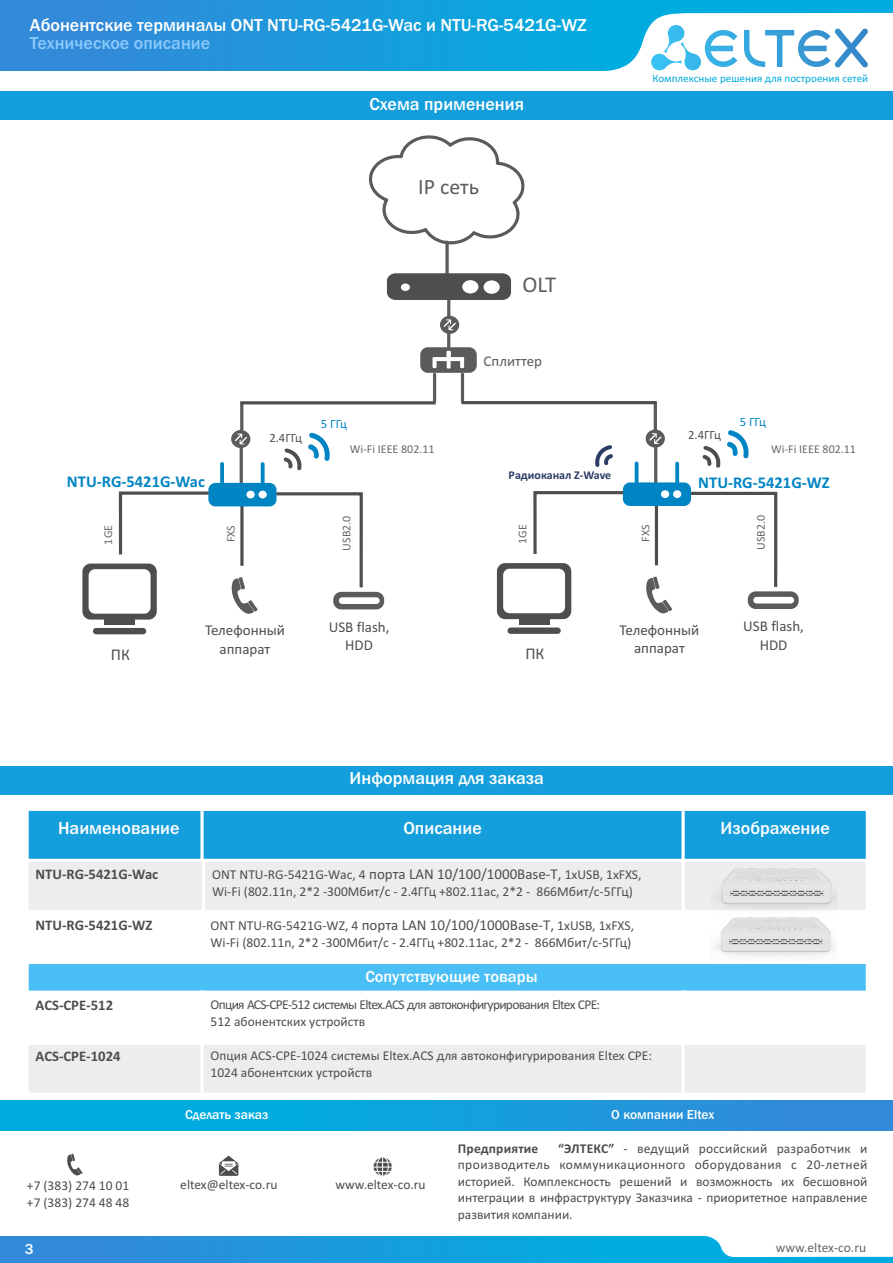
<style>
.page{position:relative;width:893px;height:1263px;background:#fff}
.page>*{position:absolute;margin:0;border:0;box-sizing:border-box;transform-origin:0 0}
.t1{font:22.65px "Calibri";color:#5b5b5c}
.t2{font:21.9px "Calibri";color:#5b5b5c}
.t3{font:500 18px "Franklin Gothic";color:#fff}
.t4{font:500 18px "Franklin Gothic";color:#8ac9fc}
.t5{font:700 16.5px "Calibri";color:#0085c4}
.t6{font:500 16.5px "Franklin Gothic";color:#fff}
.t7{font:16.35px "Calibri";color:#4e4e4d}
.t8{font:15px/18.3px "Calibri";color:#4e4e4d;text-align:center}
.t9{font:15px "Calibri";color:#5b5b5c}
.t10{font:500 15px "Franklin Gothic";color:#fff}
.t11{font:700 14.7px "Calibri";color:#4e4e4d}
.t12{font:13.65px/17px "Calibri";color:#4e4e4d}
.t13{font:13.5px/16.5px "Calibri";color:#4d4d4d;text-align:justify}
.t14{font:13.5px/16.5px "Calibri";color:#4e4e4d}
.t15{font:13.5px/16.5px "Calibri";letter-spacing:-.055em;color:#4e4e4d}
.t16{font:500 13.5px "Franklin Gothic";color:#fff}
.t17{font:13.5px "Calibri";color:#666}
.t18{font:700 13.5px "Calibri";letter-spacing:.015em;color:#4d4d4d}
.t19{font:12.6px "Calibri";color:#4e4e4d}
.t20{font:12.6px "Calibri";letter-spacing:-.035em;color:#0085c4}
.t21{font:12px "Calibri";color:#686868}
.t22{font:700 12px "Calibri";color:#2b3b63}
.t23{font:11.1px "Calibri";color:#00abde}
.s1{font-size:15px}
.s2{font-weight:700}
</style>
<div class="page">
<div style="left:0;top:91px;width:893px;height:29px;background:#149edb"></div>
<div style="left:0;top:1236px;width:893px;height:27px;background:linear-gradient(to right,#3489d9,#00b4e0)"></div>
<svg style="left:703px;top:1236px;width:190px;height:21px"></svg>
<div style="left:0;top:0;width:893px;height:71px;background:linear-gradient(to right,#3489d9,#00b4e0)"></div>
<svg style="left:589px;top:13px;width:304px;height:58px"></svg>
<div style="left:105px;top:619px;width:30px;height:6px;background:#4e4e4d"></div>
<div style="left:93px;top:628px;width:53px;height:6px;background:#4e4e4d;border-radius:3px"></div>
<div style="left:27px;top:809px;width:175px;height:51px;background:#149edb"></div>
<div style="left:202px;top:809px;width:481px;height:51px;background:#149edb"></div>
<div style="left:683px;top:809px;width:184px;height:51px;background:#149edb"></div>
<div style="left:27px;top:860px;width:177px;height:51px;background:#eceded"></div>
<div style="left:204px;top:860px;width:479px;height:51px;background:#eceded"></div>
<div style="left:683px;top:860px;width:184px;height:51px;background:#eceded"></div>
<div style="left:27px;top:962px;width:840px;height:30px;background:#4abff5"></div>
<div style="left:27px;top:1043px;width:175px;height:51px;background:#eceded"></div>
<div style="left:202px;top:1043px;width:481px;height:51px;background:#eceded"></div>
<div style="left:683px;top:1043px;width:184px;height:51px;background:#eceded"></div>
<hr style="left:26px;top:808px;width:3px;height:288px;background:#fff">
<hr style="left:200px;top:990px;width:4px;height:106px;background:#fff">
<svg style="left:200px;top:811px;width:4px;height:48px"></svg>
<hr style="left:202px;top:859px;width:3px;height:54px;background:#fff">
<hr style="left:681px;top:859px;width:4px;height:54px;background:#fff">
<hr style="left:681px;top:990px;width:4px;height:106px;background:#fff">
<svg style="left:681px;top:811px;width:4px;height:48px"></svg>
<hr style="left:866px;top:808px;width:3px;height:288px;background:#fff">
<hr style="left:26px;top:1093px;width:843px;height:3px;background:#fff">
<hr style="left:26px;top:1042px;width:843px;height:3px;background:#fff">
<svg style="left:28px;top:990px;width:838px;height:2px;background:#c6ebfb"></svg>
<hr style="left:26px;top:961px;width:843px;height:3px;background:#fff">
<hr style="left:26px;top:910px;width:843px;height:3px;background:#fff">
<hr style="left:26px;top:859px;width:843px;height:3px;background:#fff">
<hr style="left:26px;top:808px;width:843px;height:3px;background:#fff">
<div style="left:0;top:1100px;width:893px;height:30px;background:linear-gradient(to right,#00b4e0,#3489d9)"></div>
<svg style="left:219px;top:1155px;width:19px;height:21px"></svg>
<div style="left:373px;top:1156px;width:20px;height:21px;background:#fafafa;border:1px solid #fff;border-radius:50%"></div>
<div style="left:376px;top:1156px;width:13px;height:20px;background:#fefefe;border:1px solid #fff;border-radius:50%"></div>
<svg style="left:373px;top:1157px;width:19px;height:19px"></svg>
<svg style="left:67px;top:1154px;width:16px;height:22px"></svg>
<img style="left:715px;top:917px;width:121px;height:40px">
<div style="left:0;top:766px;width:893px;height:29px;background:#149edb"></div>
<img style="left:712px;top:858px;width:125px;height:50px">
<div style="left:519px;top:619px;width:30px;height:5px;background:#4e4e4d"></div>
<div style="left:507px;top:627px;width:54px;height:7px;background:#4e4e4d;border-radius:3px"></div>
<svg style="left:82px;top:135px;width:717px;height:485px"></svg>
<h3 class="t3" style="left:30px;top:19px;width:558px">Абонентские терминалы ONT NTU-RG-5421G-Wac и NTU-RG-5421G-WZ</h3>
<h3 class="t4" style="left:30px;top:36px;width:182px">Техническое описание</h3>
<h3 class="t3" style="left:369px;top:97px;width:156px">Схема применения</h3>
<h2 class="t2" style="left:418px;top:178px;width:62px">IP сеть</h2>
<h1 class="t1" style="left:522px;top:275px;width:35px">OLT</h1>
<p class="t5" style="left:67px;top:475px;width:140px">NTU-RG-5421G-Wac</p>
<p class="t19" style="left:269px;top:432px;width:34px">2.4ГГц</p>
<p class="t20" style="left:321px;top:419px;width:28px">5 ГГц</p>
<p class="t21" style="left:350px;top:444px;width:86px">Wi-Fi IEEE 802.11</p>
<p class="t9" style="left:484px;top:355px;width:60px">Сплиттер</p>
<p class="t22" style="left:509px;top:470px;width:104px">Радиоканал Z-Wave</p>
<p class="t23" style="left:652px;top:73px;width:217px">Комплексные решения для построения сетей</p>
<p class="t19" style="left:688px;top:430px;width:34px">2.4ГГц</p>
<p class="t20" style="left:740px;top:416px;width:28px">5 ГГц</p>
<p class="t21" style="left:771px;top:444px;width:86px">Wi-Fi IEEE 802.11</p>
<p class="t5" style="left:698px;top:475px;width:133px">NTU-RG-5421G-WZ</p>
<p class="t21" style="left:103px;top:544px;width:21px;rotate:-90deg">1GE</p>
<p class="t21" style="left:226px;top:542px;width:19px;rotate:-90deg">FXS</p>
<p class="t21" style="left:341px;top:551px;width:36px;rotate:-90deg">USB2.0</p>
<p class="t21" style="left:518px;top:544px;width:21px;rotate:-90deg">1GE</p>
<p class="t21" style="left:640px;top:542px;width:19px;rotate:-90deg">FXS</p>
<p class="t21" style="left:756px;top:550px;width:36px;rotate:-90deg">USB2.0</p>
<p class="t7" style="left:111px;top:647px;width:21px">ПК</p>
<p class="t8" style="left:205px;top:623px;width:81px">Телефонный аппарат</p>
<p class="t8" style="left:329px;top:619px;width:62px">USB flash,<br>HDD</p>
<p class="t7" style="left:525px;top:647px;width:21px">ПК</p>
<p class="t8" style="left:620px;top:622px;width:81px">Телефонный аппарат</p>
<p class="t8" style="left:743px;top:618px;width:62px">USB flash,<br>HDD</p>
<h3 class="t3" style="left:350px;top:772px;width:196px">Информация для заказа</h3>
<h3 class="t3" style="left:58px;top:822px;width:123px">Наименование</h3>
<h3 class="t3" style="left:403px;top:822px;width:80px">Описание</h3>
<h3 class="t3" style="left:721px;top:822px;width:111px">Изображение</h3>
<p class="t11" style="left:36px;top:867px;width:124px">NTU-RG-5421G-Wac</p>
<p class="t12" style="left:212px;top:867px;width:431px">ONT NTU-RG-5421G-Wac, 4 <span class="s1">порта LAN 10/100/1000Base-T,</span> 1xUSB, xFXS,<br>Wi-Fi (802.11n, 2*2 -300Мбит/с - 2.4ГГц +802.11ac, 2*2 - 866Мбит/с-5ГГц)</p>
<p class="t12" style="left:606px;top:867px;width:8px">1</p>
<p class="t11" style="left:36px;top:919px;width:118px">NTU-RG-5421G-WZ</p>
<p class="t12" style="left:211px;top:918px;width:425px">ONT NTU-RG-5421G-WZ, 4 <span class="s1">порта LAN 10/100/1000Base-T,</span> 1xUSB, 1xFXS,<br>Wi-Fi (802.11n, 2*2 -300Мбит/с - 2.4ГГц +802.11ac, 2*2 - 866Мбит/с-5ГГц)</p>
<p class="t6" style="left:365px;top:970px;width:174px">Сопутствующие товары</p>
<p class="t11" style="left:36px;top:999px;width:79px">ACS-CPE-512</p>
<p class="t15" style="left:211px;top:998px;width:391px">Опция ACS-CPE-512 системы Eltex.ACS для автоконфигурирования Eltex CPE:<br>512 абонентских устройств</p>
<p class="t11" style="left:36px;top:1050px;width:86px">ACS-CPE-1024</p>
<p class="t14" style="left:211px;top:1049px;width:443px">Опция ACS-CPE-1024 системы Eltex.ACS для автоконфигурирования Eltex CPE:<br>1024 абонентских устройств</p>
<p class="t16" style="left:185px;top:1109px;width:85px">Сделать заказ</p>
<p class="t18" style="left:458px;top:1143px;width:82px">Предприятие</p>
<p class="t16" style="left:611px;top:1110px;width:105px">О компании Eltex</p>
<p class="t13" style="left:458px;top:1141px;width:411px;text-indent:100px"><span class="s2">“ЭЛТЕКС”</span> - ведущий российский разработчик и производитель коммуникационного оборудования с 20-летней историей. Комплексность решений и возможность их бесшовной интеграции в инфраструктуру Заказчика - приоритетное направление развития компании.</p>
<p class="t13" style="left:27px;top:1179px;width:104px">+7 (383) 274 10 01 +7 (383) 274 48 48</p>
<p class="t13" style="left:180px;top:1177px;width:99px">eltex@eltex-co.ru</p>
<p class="t13" style="left:335px;top:1177px;width:92px">www.eltex-co.ru</p>
<p class="t10" style="left:25px;top:1243px;width:10px">3</p>
<p class="t17" style="left:776px;top:1242px;width:92px">www.eltex-co.ru</p>
</div>
